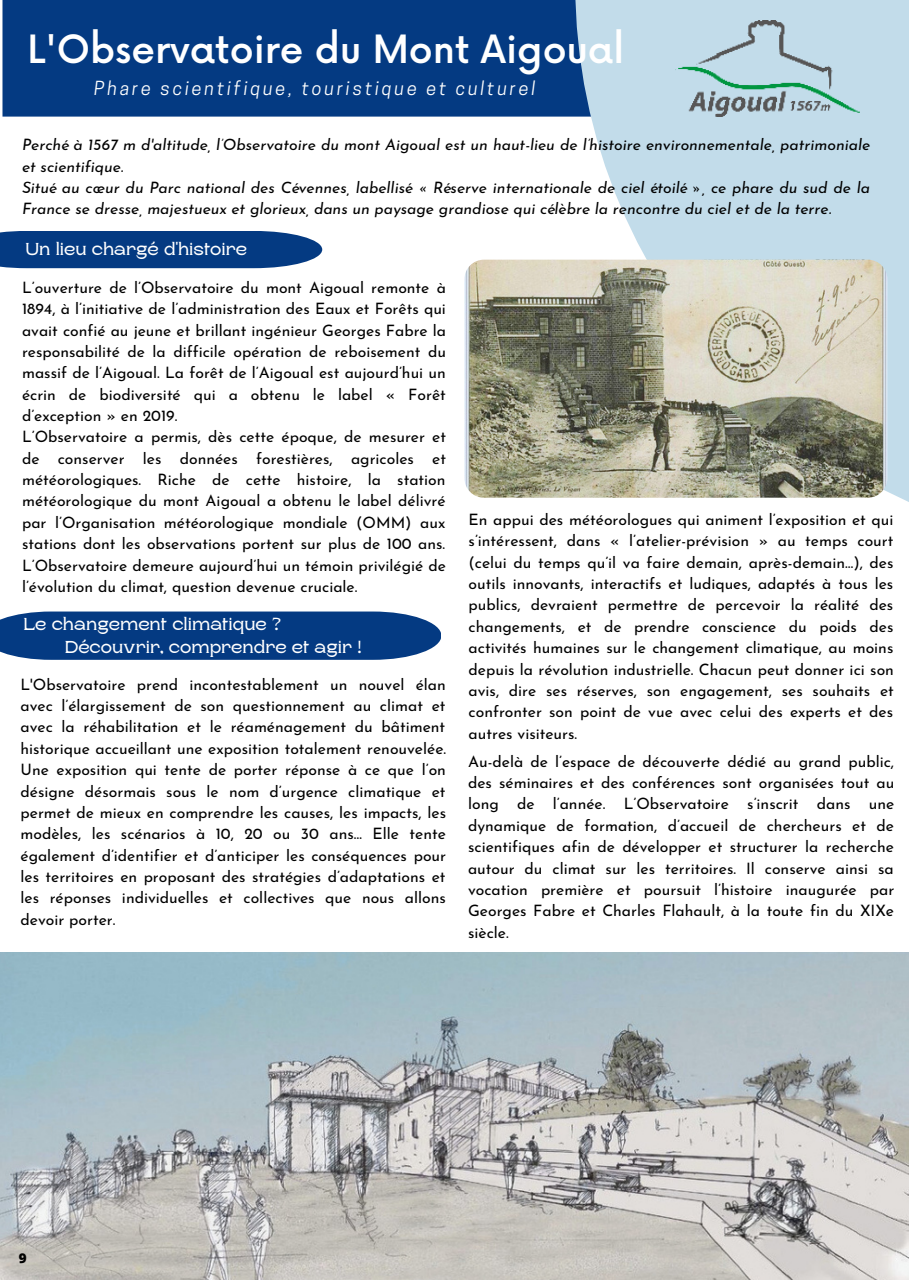
<style>
.page{position:relative;width:909px;height:1281px;background:#fff}
.page>*{position:absolute;margin:0;border:0;box-sizing:border-box;transform-origin:0 0}
.t1{font:500 37.95px "Now";color:#fff}
.t2{font:italic 18.15px "Cooper Hewitt";letter-spacing:.155em;color:#fff}
.t3{font:600 17.25px "Rasputin";color:#fff}
.t4{font:15.75px/21.3px "Josefin Sans";color:#000;text-align:justify}
.t5{font:italic 15.75px/21.3px "Josefin Sans";color:#000}
.t6{font:800 13.5px "Open Sans";color:#000}
</style>
<div class="page">
<div style="left:2px;top:0;width:689px;height:117px;background:#043a82"></div>
<svg style="left:575px;top:0;width:334px;height:502px;background:#c5ddea"></svg>
<div style="left:0;top:231px;width:322px;height:37px;background:#043a82"></div>
<div style="left:0;top:611px;width:441px;height:48px;background:#043a82"></div>
<img style="left:464px;top:259px;width:423px;height:238px;border-radius:20px">
<img style="left:676px;top:21px;width:184px;height:95px">
<img style="left:0;top:952px;width:909px;height:327px">
<p class="t1" style="left:27px;top:29px;width:598px">L'Observatoire du Mont Aigoual</p>
<p class="t2" style="left:94px;top:81px;width:443px">Phare scientifique, touristique et culturel</p>
<p class="t5" style="left:22px;top:135px;width:850px">Perché à 1567 m d'altitude, l’Observatoire du mont Aigoual est un haut-lieu de l’histoire environnementale, patrimoniale et scientifique.</p>
<p class="t5" style="left:22px;top:178px;width:849px">Situé au cœur du Parc national des Cévennes, labellisé « Réserve internationale de ciel étoilé », ce phare du sud de la<br>France se dresse, majestueux et glorieux, dans un paysage grandiose qui célèbre la rencontre du ciel et de la terre.</p>
<p class="t3" style="left:25px;top:239px;width:223px">Un lieu chargé d'histoire</p>
<p class="t4" style="left:22px;top:278px;width:426px">L’ouverture de l’Observatoire du mont Aigoual remonte à 1894, à l’initiative de l’administration des Eaux et Forêts qui avait confié au jeune et brillant ingénieur Georges Fabre la responsabilité de la difficile opération de reboisement du massif de l’Aigoual. La forêt de l’Aigoual est aujourd’hui un écrin de biodiversité qui a obtenu le label « Forêt d’exception » en 2019.</p>
<p class="t4" style="left:22px;top:428px;width:426px">L’Observatoire a permis, dès cette époque, de mesurer et de conserver les données forestières, agricoles et météorologiques. Riche de cette histoire, la station météorologique du mont Aigoual a obtenu le label délivré par l’Organisation météorologique mondiale (OMM) aux stations dont les observations portent sur plus de 100 ans.<br>L’Observatoire demeure aujourd’hui un témoin privilégié de l’évolution du climat, question devenue cruciale.</p>
<p class="t3" style="left:23px;top:614px;width:259px">Le changement climatique ?</p>
<p class="t3" style="left:65px;top:637px;width:298px">Découvrir, comprendre et agir !</p>
<p class="t4" style="left:20px;top:675px;width:427px">L'Observatoire prend incontestablement un nouvel élan avec l’élargissement de son questionnement au climat et avec la réhabilitation et le réaménagement du bâtiment historique accueillant une exposition totalement renouvelée.<br>Une exposition qui tente de porter réponse à ce que l’on désigne désormais sous le nom d’urgence climatique et permet de mieux en comprendre les causes, les impacts, les modèles, les scénarios à 10, 20 ou 30 ans… Elle tente également d’identifier et d’anticiper les conséquences pour les territoires en proposant des stratégies d’adaptations et les réponses individuelles et collectives que nous allons devoir porter.</p>
<p class="t4" style="left:469px;top:510px;width:427px">En appui des météorologues qui animent l’exposition et qui s’intéressent, dans « l’atelier-prévision » au temps court (celui du temps qu’il va faire demain, après-demain…), des outils innovants, interactifs et ludiques, adaptés à tous les publics, devraient permettre de percevoir la réalité des changements, et de prendre conscience du poids des activités humaines sur le changement climatique, au moins depuis la révolution industrielle. Chacun peut donner ici son avis, dire ses réserves, son engagement, ses souhaits et confronter son point de vue avec celui des experts et des autres visiteurs.</p>
<p class="t4" style="left:468px;top:752px;width:428px">Au-delà de l’espace de découverte dédié au grand public, des séminaires et des conférences sont organisées tout au long de l’année. L’Observatoire s’inscrit dans une dynamique de formation, d’accueil de chercheurs et de scientifiques afin de développer et structurer la recherche autour du climat sur les territoires. Il conserve ainsi sa vocation première et poursuit l’histoire inaugurée par Georges Fabre et Charles Flahault, à la toute fin du XIXe siècle.</p>
<p class="t6" style="left:19px;top:1247px;width:9px">9</p>
</div>
